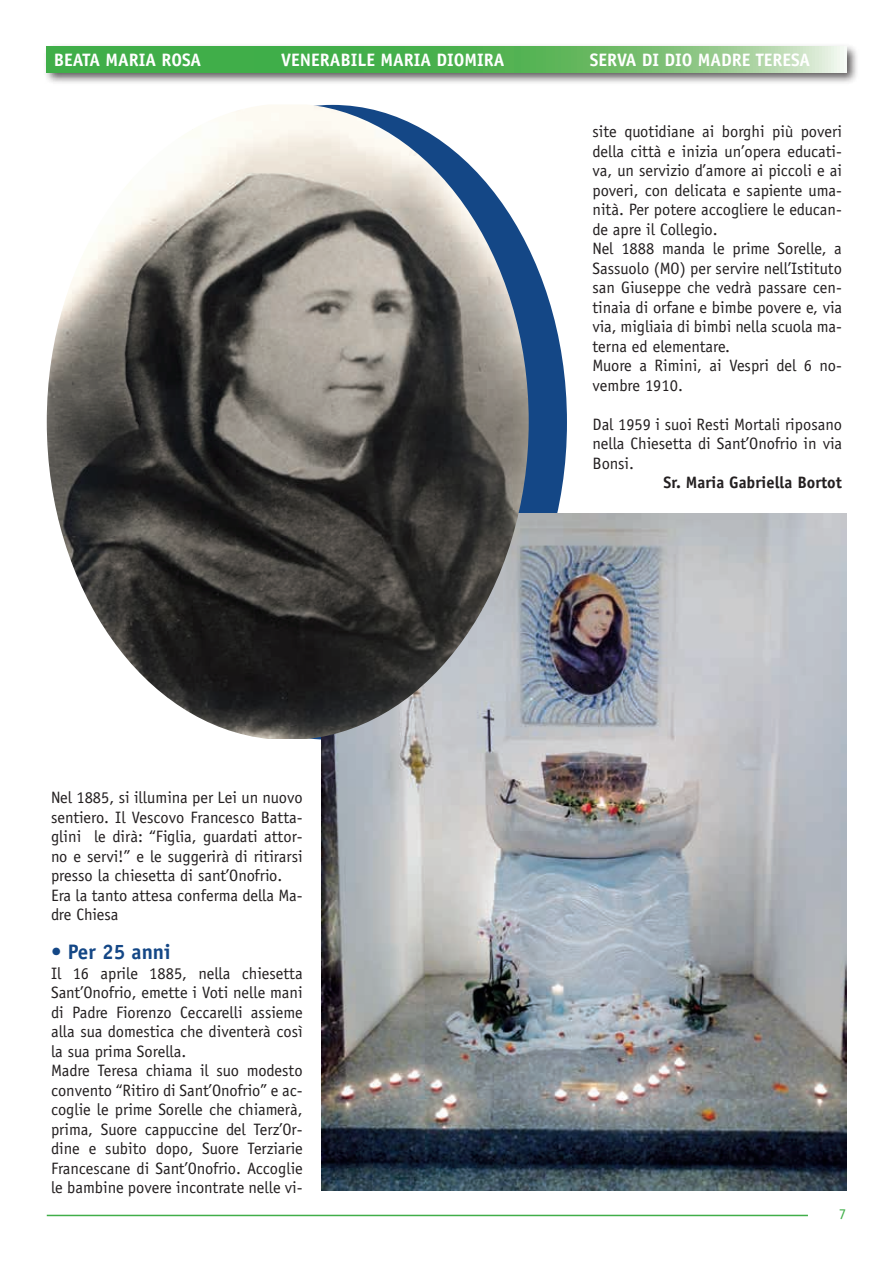
<style>
.page{position:relative;width:893px;height:1263px;background:#fff}
.page>*{position:absolute;margin:0;border:0;box-sizing:border-box;transform-origin:0 0}
.t1{font:700 21px "Officina Sans";color:#144786}
.t2{font:700 18px "Officina Sans";color:#fff}
.t3{font:16.5px/19.5px "Officina Sans";color:#231f20}
.t4{font:700 16.5px "Officina Sans";color:#231f20}
.t5{font:15px "Officina Sans";color:#40ae49}
</style>
<div class="page">
<hr style="left:47px;top:1215px;width:761px;height:1px;background:#40ae49">
<div style="left:43px;top:43px;width:816px;height:42px;background:#231f20;opacity:.75"></div>
<svg style="left:47px;top:47px;width:799px;height:25px;background:#63b964"></svg>
<div style="left:98px;top:105px;width:469px;height:635px;background:#144786;border-radius:50%"></div>
<img style="left:322px;top:513px;width:524px;height:678px">
<img style="left:47px;top:104px;width:482px;height:635px">
<p class="t2" style="left:54px;top:49px;width:149px">BEATA MARIA ROSA</p>
<p class="t2" style="left:281px;top:49px;width:225px">VENERABILE MARIA DIOMIRA</p>
<p class="t2" style="left:590px;top:49px;width:222px">SERVA DI DIO MADRE TERESA</p>
<p class="t3" style="left:51px;top:788px;width:253px">Nel 1885, si illumina per Lei un nuovo sentiero. Il Vescovo Francesco Batta&shy;glini le dirà: “Figlia, guardati attor&shy;no e servi!” e le suggerirà di ritirarsi presso la chiesetta di sant’Onofrio.<br>Era la tanto attesa conferma della Ma&shy;dre Chiesa</p>
<p class="t1" style="left:51px;top:939px;width:121px">• Per 25 anni</p>
<p class="t3" style="left:51px;top:963px;width:253px">Il 16 aprile 1885, nella chiesetta Sant’Onofrio, emette i Voti nelle mani di Padre Fiorenzo Ceccarelli assieme alla sua domestica che diventerà così la sua prima Sorella.<br>Madre Teresa chiama il suo modesto convento “Ritiro di Sant’Onofrio” e ac&shy;coglie le prime Sorelle che chiamerà, prima, Suore cappuccine del Terz’Or&shy;dine e subito dopo, Suore Terziarie Francescane di Sant’Onofrio. Accoglie le bambine povere incontrate nelle vi-</p>
<p class="t3" style="left:592px;top:122px;width:251px">site quotidiane ai borghi più poveri della città e inizia un’opera educati&shy;va, un servizio d’amore ai piccoli e ai poveri, con delicata e sapiente uma&shy;nità. Per potere accogliere le educan&shy;de apre il Collegio.<br>Nel 1888 manda le prime Sorelle, a<br>Sassuolo (MO) per servire nell’Istituto san Giuseppe che vedrà passare cen&shy;tinaia di orfane e bimbe povere e, via via, migliaia di bimbi nella scuola ma&shy;terna ed elementare.<br>Muore a Rimini, ai Vespri del 6 no&shy;vembre 1910.</p>
<p class="t3" style="left:592px;top:414px;width:251px;text-align:justify">Dal 1959 i suoi Resti Mortali riposano nella Chiesetta di Sant’Onofrio in via Bonsi.</p>
<p class="t4" style="left:663px;top:472px;width:180px">Sr. Maria Gabriella Bortot</p>
<p class="t5" style="left:839px;top:1205px;width:9px">7</p>
</div>
